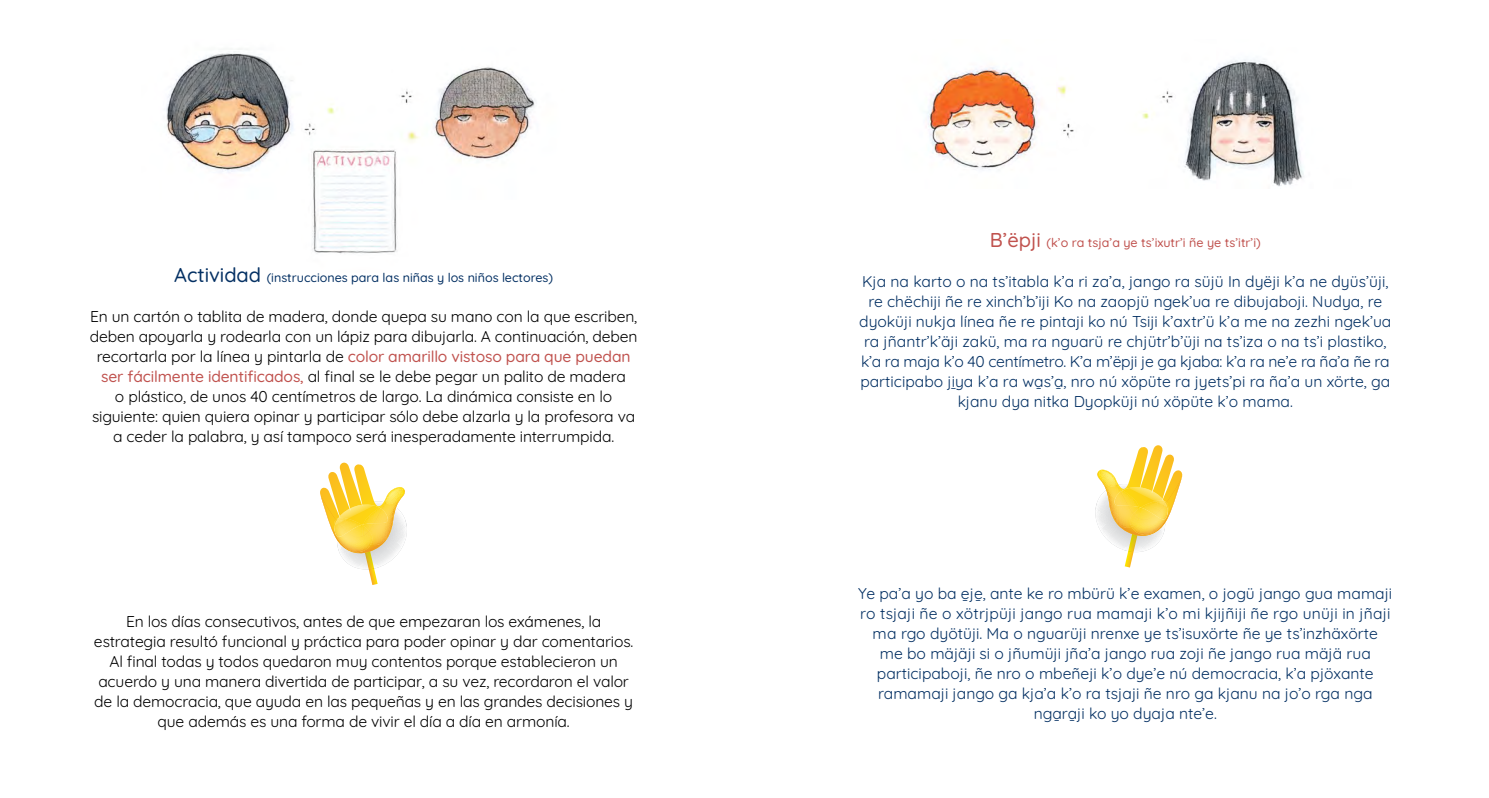
<style>
.page{position:relative;width:1489px;height:798px;background:#fff}
.page>*{position:absolute;margin:0;border:0;box-sizing:border-box;transform-origin:0 0}
.t1{font:15.62px/20px "Quicksand";color:#043063;text-align:center}
.t2{font:15.62px/20px "Quicksand";letter-spacing:-.01em;color:#000;text-align:center}
.t3{font:500 12.5px "Quicksand";color:#043063}
.t4{font:500 12.5px "Quicksand";color:#c0524e}
.s1{font-size:20px}
.s2{font-weight:500;color:#c0524e}
</style>
<div class="page">
<img style="left:166px;top:49px;width:370px;height:205px">
<img style="left:927px;top:59px;width:377px;height:128px">
<svg style="left:320px;top:462px;width:87px;height:123px"></svg>
<svg style="left:1095px;top:445px;width:87px;height:122px"></svg>
<p class="t3" style="left:174px;top:267px;width:380px"><span class="s1">Actividad</span> (instrucciones para las niñas y los niños lectores)</p>
<p class="t2" style="left:90px;top:304px;width:549px">En un cartón o tablita de madera, donde quepa su mano con la que escriben, deben apoyarla y rodearla con un lápiz para dibujarla. A continuación, deben recortarla por la línea y pintarla de <span class="s2">color amarillo vistoso para que puedan ser fácilmente identificados,</span> al final se le debe pegar un palito de madera<br>o plástico, de unos 40 centímetros de largo. La dinámica consiste en lo siguiente: quien quiera opinar y participar sólo debe alzarla y la profesora va a ceder la palabra, y así tampoco será inesperadamente interrumpida.</p>
<p class="t2" style="left:94px;top:609px;width:541px">En los días consecutivos, antes de que empezaran los exámenes, la estrategia resultó funcional y práctica para poder opinar y dar comentarios.<br>Al final todas y todos quedaron muy contentos porque establecieron un acuerdo y una manera divertida de participar, a su vez, recordaron el valor de la democracia, que ayuda en las pequeñas y en las grandes decisiones y que además es una forma de vivir el día a día en armonía.</p>
<p class="t4" style="left:989px;top:232px;width:272px"><span class="s1">B’ëpji</span> (k’o ra tsja’a ye ts’ixutr’i ñe ye ts’itr’i)</p>
<p class="t1" style="left:859px;top:270px;width:533px">Kja na karto o na ts’itabla k’a ri za’a, jango ra süjü In dyëji k’a ne dyüs’üji, re chëchiji ñe re xinch’b’iji Ko na zaopjü ngek’ua re dibujaboji. Nudya, re dyoküji nukja línea ñe re pintaji ko nú Tsiji k’axtr’ü k’a me na zezhi ngek’ua ra jñantr’k’äji zakü, ma ra nguarü re chjütr’b’üji na ts’iza o na ts’i plastiko, k’a ra maja k’o 40 centímetro. K’a m’ëpji je ga kjaba: k’a ra ne’e ra ña’a ñe ra participabo ji̱ya k’a ra wa̱ s’a̱ , nro nú xöpüte ra jyets’pi ra ña’a un xörte, ga kjanu dya nitka Dyopküji nú xöpüte k’o mama.</p>
<p class="t1" style="left:858px;top:581px;width:535px">Ye pa’a yo ba e̱ je̱ , ante ke ro mbürü k’e examen, o jogü jango gua mamaji ro tsjaji ñe o xötrjpüji jango rua mamaji k’o mi kjijñiji ñe rgo unüji in jñaji ma rgo dyötüji. Ma o nguarüji nrenxe ye ts’isuxörte ñe ye ts’inzhäxörte<br>me bo mäjäji si o jñumüji jña’a jango rua zoji ñe jango rua mäjä rua participaboji, ñe nro o mbeñeji k’o dye’e nú democracia, k’a pjöxante ramamaji jango ga kja’a k’o ra tsjaji ñe nro ga kjanu na jo’o rga nga<br>nga̱ ra̱ ji ko yo dyaja nte’e.</p>
</div>
